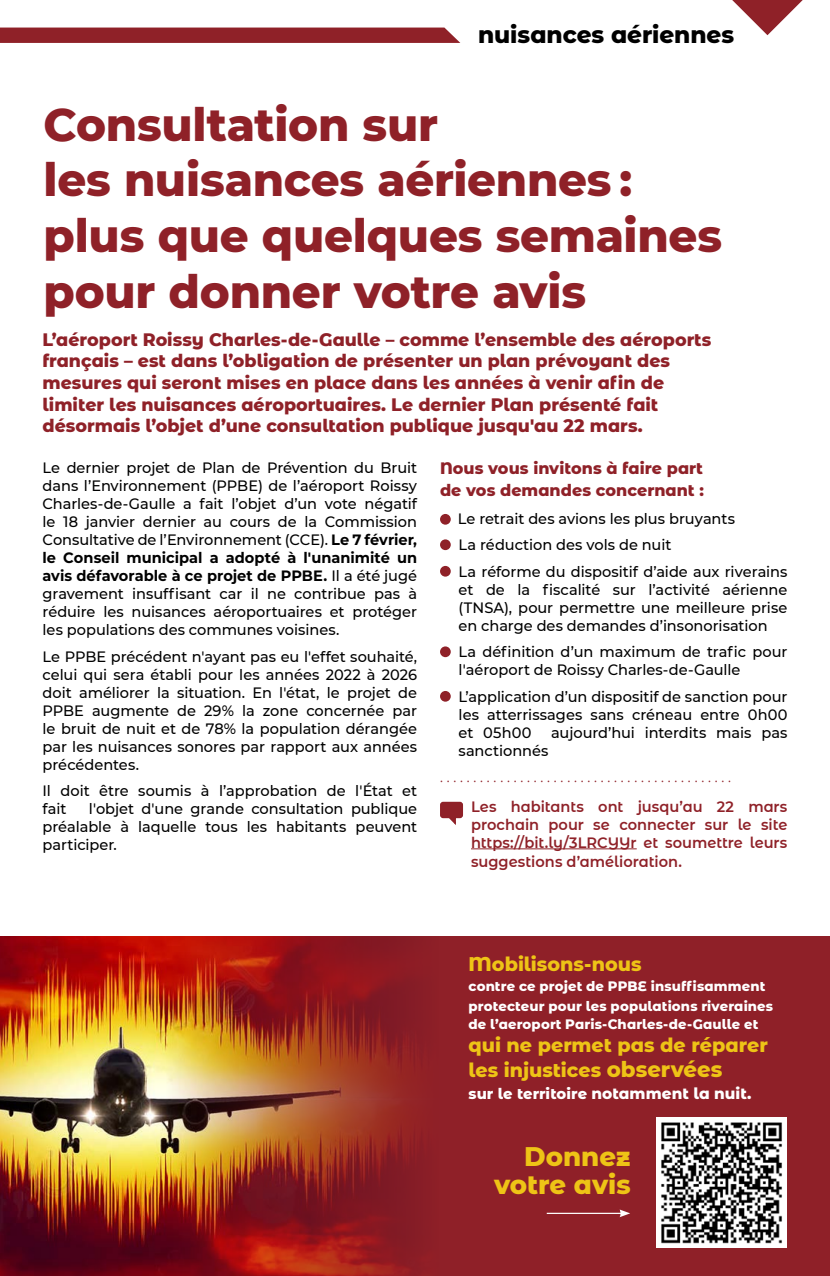
<style>
.page{position:relative;width:830px;height:1276px;background:#fff}
.page>*{position:absolute;margin:0;border:0;box-sizing:border-box;transform-origin:0 0}
.t1{font:800 46.5px/55.8px "Montserrat";letter-spacing:-.005em;color:#8f2128}
.t2{font:800 26.85px/28.5px "Montserrat Alternates";color:#eec416;text-align:right}
.t3{font:800 24px "Montserrat Alternates";letter-spacing:-.005em;color:#000}
.t4{font:800 19.65px/25.5px "Montserrat Alternates";color:#eec416}
.t5{font:800 18px/21.6px "Montserrat Alternates";color:#8f2128}
.t6{font:800 16.5px/21.6px "Montserrat Alternates";letter-spacing:.005em;color:#8f2128}
.t7{font:300 15.75px "Agenda";color:#8f2128}
.t8{font:800 15.75px "Montserrat Alternates";letter-spacing:.005em;color:#fff}
.t9{font:500 15px/18px "Montserrat";color:#000;text-align:justify}
.t10{font:600 15px/18px "Montserrat Alternates";color:#8f2128;text-align:justify}
.t11{font:800 13.65px/19.8px "Montserrat Alternates";letter-spacing:.01em;color:#fff}
.s1{font-weight:700}
.s2{font-size:21.9px}
.s3{font-size:15.15px}
</style>
<div class="page">
<svg style="left:732px;top:0;width:70px;height:35px"></svg>
<svg style="left:0;top:28px;width:460px;height:15px;background:#91252c"></svg>
<hr style="left:471px;top:848px;width:165px;height:1px;background:#8f2128">
<div style="left:440px;top:514px;width:10px;height:11px;background:#8f2128;border-radius:50%"></div>
<div style="left:440px;top:539px;width:10px;height:11px;background:#8f2128;border-radius:50%"></div>
<div style="left:440px;top:566px;width:10px;height:10px;background:#8f2128;border-radius:50%"></div>
<div style="left:440px;top:646px;width:10px;height:11px;background:#8f2128;border-radius:50%"></div>
<div style="left:440px;top:691px;width:10px;height:10px;background:#8f2128;border-radius:50%"></div>
<svg style="left:440px;top:801px;width:23px;height:24px"></svg>
<div style="left:0;top:936px;width:829px;height:340px;background:#8f2028"></div>
<img style="left:656px;top:1117px;width:130px;height:130px">
<img style="left:0;top:936px;width:166px;height:340px">
<img style="left:166px;top:936px;width:246px;height:340px">
<hr style="left:546px;top:1212px;width:75px;height:2px;background:#fff">
<svg style="left:619px;top:1209px;width:11px;height:8px"></svg>
<h3 class="t3" style="left:478px;top:17px;width:257px">nuisances aériennes</h3>
<h1 class="t1" style="left:43px;top:94px;width:679px">Consultation sur<br>les nuisances aériennes : plus que quelques semaines pour donner votre avis</h1>
<p class="t5" style="left:43px;top:328px;width:670px">L’aéroport Roissy Charles-de-Gaulle – comme l’ensemble des aéroports français – est dans l’obligation de présenter un plan prévoyant des mesures qui seront mises en place dans les années à venir afin de limiter les nuisances aéroportuaires. Le dernier Plan présenté fait désormais l’objet d’une consultation publique jusqu'au 22 mars.</p>
<p class="t9" style="left:43px;top:458px;width:376px">Le dernier projet de Plan de Prévention du Bruit dans l’Environnement (PPBE) de l’aéroport Roissy Charles-de-Gaulle a fait l’objet d’un vote négatif le 18 janvier dernier au cours de la Commission Consultative de l’Environnement (CCE). <span class="s1">Le 7 février, le Conseil municipal a adopté à l'unanimité un avis défavorable à ce projet de PPBE.</span> Il a été jugé gravement insuffisant car il ne contribue pas à réduire les nuisances aéroportuaires et protéger les populations des communes voisines.</p>
<p class="t9" style="left:43px;top:646px;width:376px">Le PPBE précédent n'ayant pas eu l'effet souhaité, celui qui sera établi pour les années 2022 à 2026 doit améliorer la situation. En l'état, le projet de PPBE augmente de 29% la zone concernée par le bruit de nuit et de 78% la population dérangée par les nuisances sonores par rapport aux années précédentes.</p>
<p class="t9" style="left:43px;top:781px;width:376px">Il doit être soumis à l’approbation de l'État et fait</p>
<p class="t9" style="left:43px;top:799px;width:376px;text-indent:46px">l'objet d'une grande consultation publique préalable à laquelle tous les habitants peuvent participer.</p>
<p class="t6" style="left:440px;top:456px;width:265px">Nous vous invitons à faire part de vos demandes concernant :</p>
<p class="t9" style="left:457px;top:504px;width:331px;line-height:26.5px;text-align:left">Le retrait des avions les plus bruyants<br>La réduction des vols de nuit<br>La réforme du dispositif d’aide aux riverains</p>
<p class="t9" style="left:458px;top:580px;width:330px">et de la fiscalité sur l’activité aérienne (TNSA), pour permettre une meilleure prise en charge des demandes d’insonorisation</p>
<p class="t9" style="left:458px;top:642px;width:330px">La définition d’un maximum de trafic pour l'aéroport de Roissy Charles-de-Gaulle</p>
<p class="t9" style="left:458px;top:687px;width:330px">L’application d’un dispositif de sanction pour les atterrissages sans créneau entre 0h00 et 05h00</p>
<p class="t9" style="left:551px;top:723px;width:238px">aujourd’hui interdits mais pas</p>
<p class="t9" style="left:458px;top:741px;width:91px">sanctionnés</p>
<p class="t7" style="left:440px;top:768px;width:292px">. . . . . . . . . . . . . . . . . . . . . . . . . . . . . . . . . . . . . . . . . . . .</p>
<p class="t10" style="left:471px;top:796px;width:318px">Les habitants ont jusqu’au 22 mars prochain pour se connecter sur le site https://bit.ly/3LRCYYr et soumettre leurs</p>
<p class="t10" style="left:471px;top:852px;width:212px">suggestions d’amélioration.</p>
<h3 class="t4" style="left:468px;top:950px;width:174px">Mobilisons-nous</h3>
<p class="t11" style="left:468px;top:975px;width:306px">contre ce projet de PPBE insuffisamment protecteur pour les populations riveraines</p>
<p class="t11" style="left:468px;top:1013px;width:291px">de l’aeroport Paris-Charles-de-Gaulle et</p>
<h3 class="t4" style="left:468px;top:1031px;width:301px">qui ne permet pas de réparer les injustices <span class="s2">observées</span></h3>
<p class="t8" style="left:468px;top:1081px;width:284px"><span class="s3">sur le territoire</span> notamment la nuit.</p>
<h2 class="t2" style="left:494px;top:1140px;width:138px">Donnez votre avis</h2>
</div>
